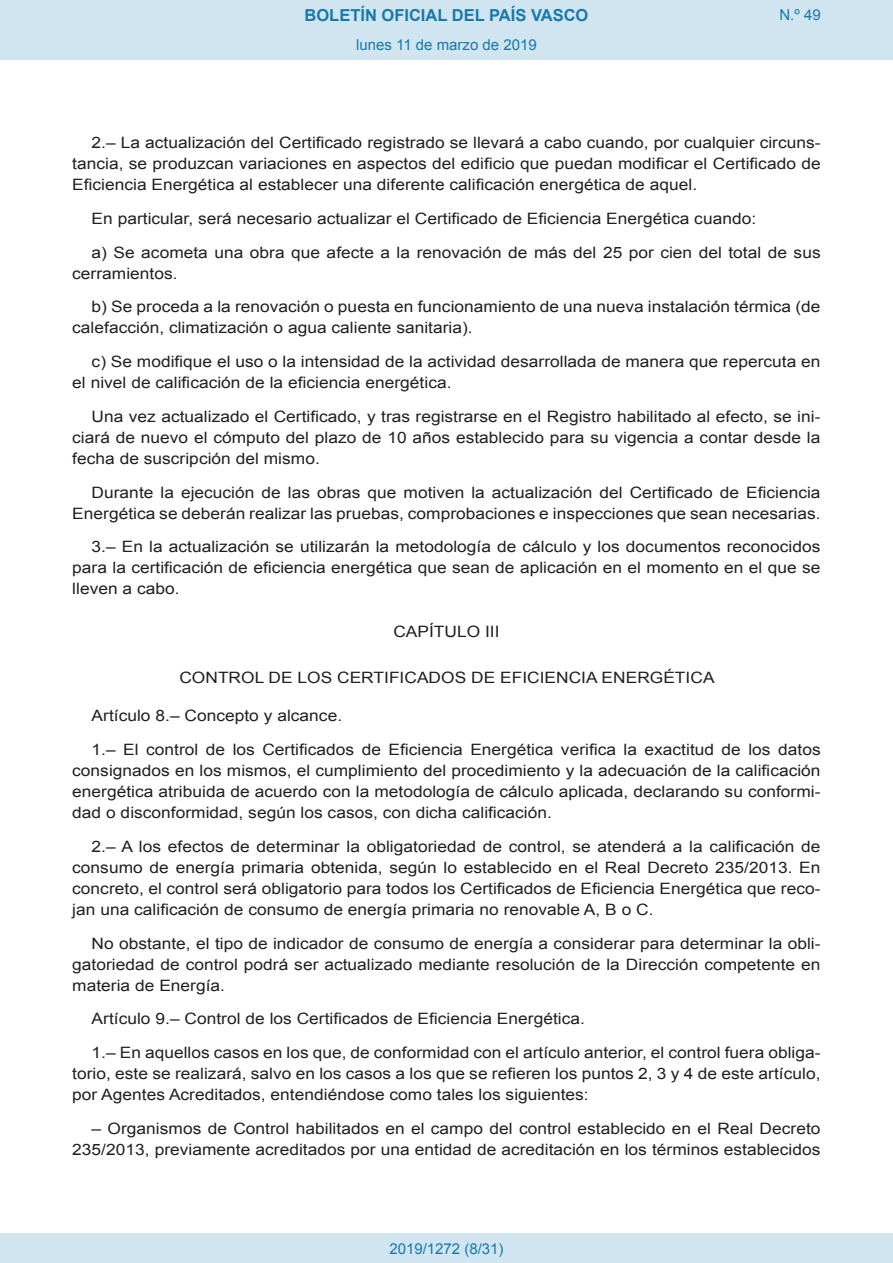
<style>
.page{position:relative;width:893px;height:1263px;background:#fff}
.page>*{position:absolute;margin:0;border:0;box-sizing:border-box;transform-origin:0 0}
.t1{font:700 16.5px "Arial";color:#1879ad}
.BOPVDetalle{font:15.6px/21px "Arial";color:#231f20;text-align:justify;scale:1.11 1}
.BOPVClave{font:15.6px "Arial";color:#231f20;scale:1.11 1}
.Paginacion_Centro{font:15px "Arial";color:#1879ad}
</style>
<div class="page">
<div style="left:0;top:0;width:893px;height:60px;background:#d0e5f0"></div>
<div style="left:0;top:1233px;width:893px;height:30px;background:#d0e5f0"></div>
<p class="t1" style="left:305px;top:4px;width:285px">BOLETÍN OFICIAL DEL PAÍS VASCO</p>
<p class="Paginacion_Centro" style="left:356px;top:35px;width:182px">lunes 11 de marzo de 2019</p>
<p class="Paginacion_Centro" style="left:779px;top:5px;width:43px">N.º 49</p>
<p class="BOPVDetalle" style="left:72px;top:132px;width:676px;text-indent:19px">2.– La actualización del Certificado registrado se llevará a cabo cuando, por cualquier circuns&shy;tancia, se produzcan variaciones en aspectos del edificio que puedan modificar el Certificado de Eficiencia Energética al establecer una diferente calificación energética de aquel.</p>
<p class="BOPVDetalle" style="left:92px;top:208px;width:600px">En particular, será necesario actualizar el Certificado de Eficiencia Energética cuando:</p>
<p class="BOPVDetalle" style="left:72px;top:242px;width:676px;text-indent:19px">a) Se acometa una obra que afecte a la renovación de más del 25 por cien del total de sus cerramientos.</p>
<p class="BOPVDetalle" style="left:72px;top:297px;width:676px;text-indent:19px">b) Se proceda a la renovación o puesta en funcionamiento de una nueva instalación térmica (de calefacción, climatización o agua caliente sanitaria).</p>
<p class="BOPVDetalle" style="left:72px;top:351px;width:676px;text-indent:19px">c) Se modifique el uso o la intensidad de la actividad desarrollada de manera que repercuta en el nivel de calificación de la eficiencia energética.</p>
<p class="BOPVDetalle" style="left:72px;top:406px;width:676px;text-indent:19px">Una vez actualizado el Certificado, y tras registrarse en el Registro habilitado al efecto, se ini&shy;ciará de nuevo el cómputo del plazo de 10 años establecido para su vigencia a contar desde la fecha de suscripción del mismo.</p>
<p class="BOPVDetalle" style="left:72px;top:482px;width:676px;text-align:right">Durante la ejecución de las obras que motiven la actualización del Certificado de Eficiencia<br>Energética se deberán realizar las pruebas, comprobaciones e inspecciones que sean necesarias.</p>
<p class="BOPVDetalle" style="left:72px;top:537px;width:676px;text-indent:19px">3.– En la actualización se utilizarán la metodología de cálculo y los documentos reconocidos para la certificación de eficiencia energética que sean de aplicación en el momento en el que se lleven a cabo.</p>
<p class="BOPVClave" style="left:393px;top:621px;width:97px">CAPÍTULO III</p>
<p class="BOPVClave" style="left:179px;top:667px;width:484px">CONTROL DE LOS CERTIFICADOS DE EFICIENCIA ENERGÉTICA</p>
<p class="BOPVDetalle" style="left:92px;top:705px;width:227px">Artículo 8.– Concepto y alcance.</p>
<p class="BOPVDetalle" style="left:72px;top:739px;width:676px;text-indent:19px">1.– El control de los Certificados de Eficiencia Energética verifica la exactitud de los datos consignados en los mismos, el cumplimiento del procedimiento y la adecuación de la calificación energética atribuida de acuerdo con la metodología de cálculo aplicada, declarando su conformi&shy;dad o disconformidad, según los casos, con dicha calificación.</p>
<p class="BOPVDetalle" style="left:72px;top:836px;width:676px;text-indent:19px">2.– A los efectos de determinar la obligatoriedad de control, se atenderá a la calificación de consumo de energía primaria obtenida, según lo establecido en el Real Decreto 235/2013. En concreto, el control será obligatorio para todos los Certificados de Eficiencia Energética que reco&shy;jan una calificación de consumo de energía primaria no renovable A, B o C.</p>
<p class="BOPVDetalle" style="left:72px;top:933px;width:676px;text-indent:19px">No obstante, el tipo de indicador de consumo de energía a considerar para determinar la obli&shy;gatoriedad de control podrá ser actualizado mediante resolución de la Dirección competente en materia de Energía.</p>
<p class="BOPVDetalle" style="left:92px;top:1008px;width:446px">Artículo 9.– Control de los Certificados de Eficiencia Energética.</p>
<p class="BOPVDetalle" style="left:72px;top:1042px;width:676px;text-indent:19px">1.– En aquellos casos en los que, de conformidad con el artículo anterior, el control fuera obliga&shy;torio, este se realizará, salvo en los casos a los que se refieren los puntos 2, 3 y 4 de este artículo, por Agentes Acreditados, entendiéndose como tales los siguientes:</p>
<p class="BOPVDetalle" style="left:72px;top:1118px;width:676px;text-align:right">– Organismos de Control habilitados en el campo del control establecido en el Real Decreto<br>235/2013, previamente acreditados por una entidad de acreditación en los términos establecidos</p>
<p class="Paginacion_Centro" style="left:389px;top:1238px;width:116px">2019/1272 (8/31)</p>
</div>
